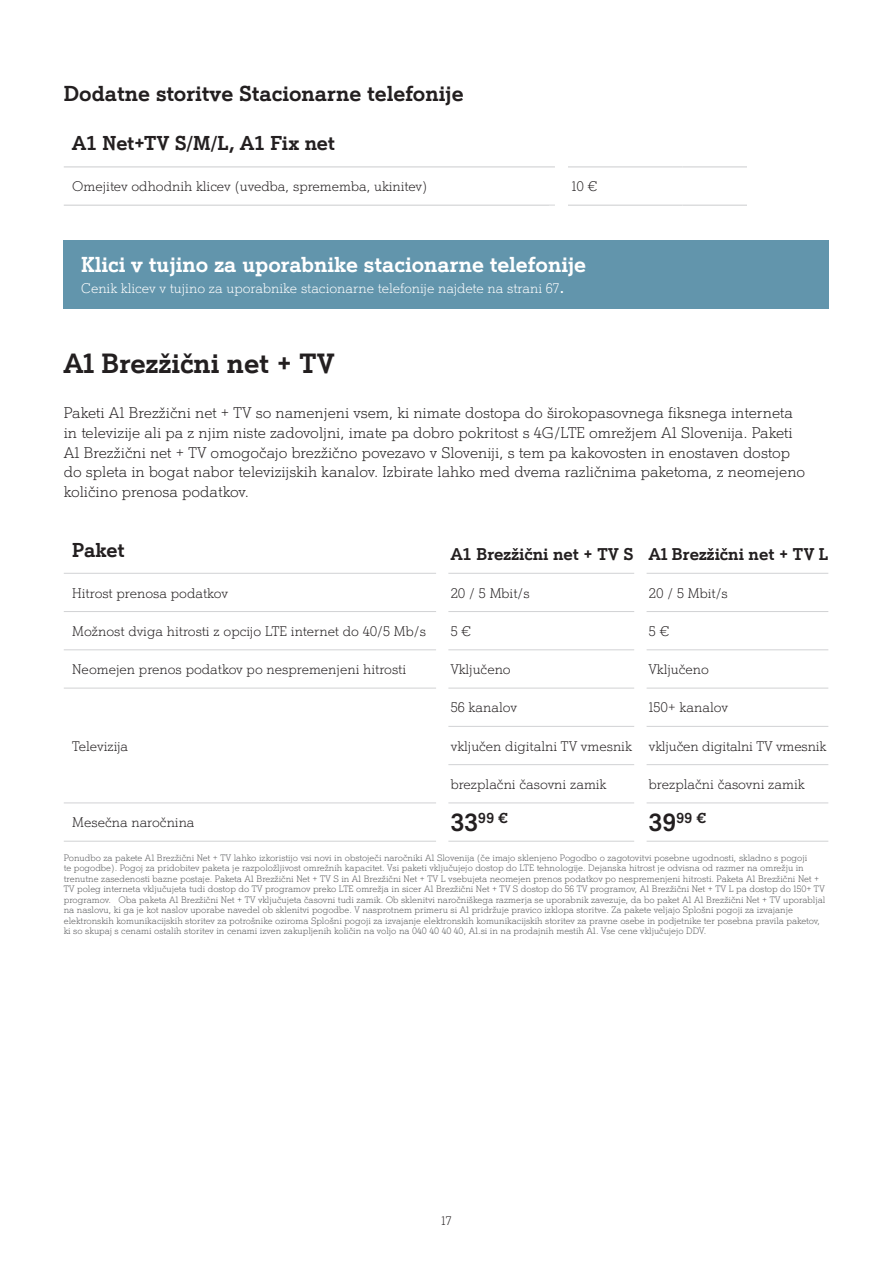
<style>
.page{position:relative;width:893px;height:1263px;background:#fff}
.page>*{position:absolute;margin:0;border:0;box-sizing:border-box;transform-origin:0 0}
.SHL{font:700 27px "A1 Serif";color:#231f20}
.t1{font:700 21px "A1 Serif";color:#fff}
.SSHL{font:700 21px "A1 Serif";color:#231f20}
.t2{font:700 19.5px "A1 Serif";letter-spacing:-.005em;color:#231f20}
.t3{font:700 16.5px "A1 Serif";color:#231f20}
.t4{font:300 15px/19.5px "A1 Serif";color:#231f20}
.t5{font:700 13.95px "A1 Serif";color:#231f20}
.t6{font:300 13.5px "A1 Serif";color:#231f20}
.t7{font:300 13.5px "A1 Serif";color:#fff}
.t8{font:300 12px "A1 Serif";color:#231f20}
.t9{font:300 9px/10.5px "A1 Serif";color:#57585a}
.s1{font-weight:400;font-size:18px}
.s2{font-size:24px}
</style>
<div class="page">
<svg style="left:64px;top:167px;width:683px;height:38px"></svg>
<hr style="left:64px;top:166px;width:491px;height:1px;background:#d1d2d4">
<hr style="left:555px;top:166px;width:127px;height:1px;background:#d1d2d4">
<hr style="left:682px;top:166px;width:134px;height:1px;background:#d1d2d4">
<hr style="left:64px;top:205px;width:491px;height:1px;background:#d1d2d4">
<hr style="left:555px;top:205px;width:127px;height:1px;background:#d1d2d4">
<hr style="left:682px;top:205px;width:128px;height:1px;background:#d1d2d4">
<svg style="left:64px;top:650px;width:764px;height:191px"></svg>
<hr style="left:64px;top:573px;width:372px;height:1px;background:#d1d2d4">
<hr style="left:448px;top:573px;width:186px;height:1px;background:#d1d2d4">
<hr style="left:646px;top:573px;width:182px;height:1px;background:#d1d2d4">
<hr style="left:64px;top:611px;width:372px;height:1px;background:#d1d2d4">
<hr style="left:448px;top:611px;width:186px;height:1px;background:#d1d2d4">
<hr style="left:646px;top:611px;width:182px;height:1px;background:#d1d2d4">
<hr style="left:64px;top:649px;width:372px;height:1px;background:#d1d2d4">
<hr style="left:448px;top:649px;width:186px;height:1px;background:#d1d2d4">
<hr style="left:646px;top:649px;width:182px;height:1px;background:#d1d2d4">
<hr style="left:64px;top:688px;width:372px;height:1px;background:#d1d2d4">
<hr style="left:448px;top:688px;width:186px;height:1px;background:#d1d2d4">
<hr style="left:646px;top:688px;width:182px;height:1px;background:#d1d2d4">
<hr style="left:448px;top:726px;width:186px;height:1px;background:#d1d2d4">
<hr style="left:646px;top:726px;width:182px;height:1px;background:#d1d2d4">
<hr style="left:448px;top:764px;width:186px;height:1px;background:#d1d2d4">
<hr style="left:646px;top:764px;width:182px;height:1px;background:#d1d2d4">
<hr style="left:64px;top:802px;width:372px;height:1px;background:#d1d2d4">
<hr style="left:448px;top:802px;width:186px;height:1px;background:#d1d2d4">
<hr style="left:646px;top:802px;width:182px;height:1px;background:#d1d2d4">
<hr style="left:64px;top:841px;width:372px;height:1px;background:#d1d2d4">
<hr style="left:448px;top:841px;width:186px;height:1px;background:#d1d2d4">
<hr style="left:646px;top:841px;width:182px;height:1px;background:#d1d2d4">
<div style="left:436px;top:688px;width:12px;height:38px;background:#fff"></div>
<div style="left:634px;top:688px;width:12px;height:38px;background:#fff"></div>
<div style="left:436px;top:726px;width:12px;height:39px;background:#fff"></div>
<div style="left:634px;top:726px;width:12px;height:39px;background:#fff"></div>
<div style="left:436px;top:765px;width:12px;height:38px;background:#fff"></div>
<div style="left:634px;top:765px;width:12px;height:38px;background:#fff"></div>
<div style="left:436px;top:803px;width:12px;height:38px;background:#fff"></div>
<div style="left:634px;top:803px;width:12px;height:38px;background:#fff"></div>
<div style="left:436px;top:650px;width:12px;height:38px;background:#fff"></div>
<div style="left:634px;top:650px;width:12px;height:38px;background:#fff"></div>
<div style="left:64px;top:240px;width:765px;height:68px;background:#6295ac"></div>
<div style="left:747px;top:123px;width:109px;height:111px;background:#fff"></div>
<div style="left:555px;top:72px;width:13px;height:157px;background:#fff"></div>
<p class="SSHL" style="left:64px;top:80px;width:401px">Dodatne storitve Stacionarne telefonije</p>
<p class="t2" style="left:72px;top:131px;width:264px">A1 Net+TV S/M/L, A1 Fix net</p>
<p class="t6" style="left:72px;top:178px;width:357px">Omejitev odhodnih klicev (uvedba, sprememba, ukinitev)</p>
<p class="t6" style="left:572px;top:178px;width:27px">10 €</p>
<p class="t1" style="left:81px;top:250px;width:506px">Klici v tujino za uporabnike stacionarne telefonije</p>
<p class="t7" style="left:81px;top:280px;width:485px">Cenik klicev v tujino za uporabnike stacionarne telefonije najdete na strani 67<span class="s1">.</span></p>
<p class="SHL" style="left:64px;top:346px;width:272px">A1 Brezžični net + TV</p>
<p class="t4" style="left:64px;top:403px;width:743px">Paketi A1 Brezžični net + TV so namenjeni vsem, ki nimate dostopa do širokopasovnega fiksnega interneta in televizije ali pa z njim niste zadovoljni, imate pa dobro pokritost s 4G/LTE omrežjem A1 Slovenija. Paketi A1 Brezžični net + TV omogočajo brezžično povezavo v Sloveniji, s tem pa kakovosten in enostaven dostop do spleta in bogat nabor televizijskih kanalov. Izbirate lahko med dvema različnima paketoma, z neomejeno količino prenosa podatkov.</p>
<p class="t2" style="left:72px;top:537px;width:54px">Paket</p>
<p class="t3" style="left:451px;top:544px;width:184px">A1 Brezžični net + TV S</p>
<p class="t3" style="left:649px;top:544px;width:181px">A1 Brezžični net + TV L</p>
<p class="t6" style="left:72px;top:584px;width:157px">Hitrost prenosa podatkov</p>
<p class="t6" style="left:451px;top:584px;width:80px">20 / 5 Mbit/s</p>
<p class="t6" style="left:649px;top:584px;width:80px">20 / 5 Mbit/s</p>
<p class="t6" style="left:72px;top:623px;width:355px">Možnost dviga hitrosti z opcijo LTE internet do 40/5 Mb/s</p>
<p class="t6" style="left:451px;top:623px;width:22px">5 €</p>
<p class="t6" style="left:649px;top:623px;width:22px">5 €</p>
<p class="t6" style="left:72px;top:661px;width:335px">Neomejen prenos podatkov po nespremenjeni hitrosti</p>
<p class="t6" style="left:451px;top:661px;width:62px">Vključeno</p>
<p class="t6" style="left:649px;top:661px;width:62px">Vključeno</p>
<p class="t6" style="left:72px;top:737px;width:57px">Televizija</p>
<p class="t6" style="left:451px;top:699px;width:68px">56 kanalov</p>
<p class="t6" style="left:649px;top:699px;width:81px">150+ kanalov</p>
<p class="t6" style="left:451px;top:737px;width:183px">vključen digitalni TV vmesnik</p>
<p class="t6" style="left:649px;top:737px;width:179px">vključen digitalni TV vmesnik</p>
<p class="t6" style="left:451px;top:776px;width:157px">brezplačni časovni zamik</p>
<p class="t6" style="left:649px;top:776px;width:157px">brezplačni časovni zamik</p>
<p class="t6" style="left:72px;top:814px;width:124px">Mesečna naročnina</p>
<p class="t5" style="left:451px;top:809px;width:59px"><span class="s2">33</span>99 €</p>
<p class="t5" style="left:649px;top:809px;width:59px"><span class="s2">39</span>99 €</p>
<p class="t9" style="left:64px;top:852px;width:763px">Ponudbo za pakete A1 Brezžični Net + TV lahko izkoristijo vsi novi in obstoječi naročniki A1 Slovenija (če imajo sklenjeno Pogodbo o zagotovitvi posebne ugodnosti, skladno s pogoji<br>te pogodbe). Pogoj za pridobitev paketa je razpoložljivost omrežnih kapacitet. Vsi paketi vključujejo dostop do LTE tehnologije. Dejanska hitrost je odvisna od razmer na omrežju in trenutne zasedenosti bazne postaje. Paketa A1 Brezžični Net + TV S in A1 Brezžični Net + TV L vsebujeta neomejen prenos podatkov po nespremenjeni hitrosti. Paketa A1 Brezžični Net + TV poleg interneta vključujeta tudi dostop do TV programov preko LTE omrežja in sicer A1 Brezžični Net + TV S dostop do 56 TV programov, A1 Brezžični Net + TV L pa dostop do 150+ TV programov. Oba paketa A1 Brezžični Net + TV vključujeta časovni tudi zamik. Ob sklenitvi naročniškega razmerja se uporabnik zavezuje, da bo paket A1 A1 Brezžični Net + TV uporabljal na naslovu, ki ga je kot naslov uporabe navedel ob sklenitvi pogodbe. V nasprotnem primeru si A1 pridržuje pravico izklopa storitve. Za pakete veljajo Splošni pogoji za izvajanje elektronskih komunikacijskih storitev za potrošnike oziroma Splošni pogoji za izvajanje elektronskih komunikacijskih storitev za pravne osebe in podjetnike ter posebna pravila paketov, ki so skupaj s cenami ostalih storitev in cenami izven zakupljenih količin na voljo na 040 40 40 40, A1.si in na prodajnih mestih A1. Vse cene vključujejo DDV.</p>
<h3 class="t8" style="left:441px;top:1213px;width:11px">17</h3>
</div>
